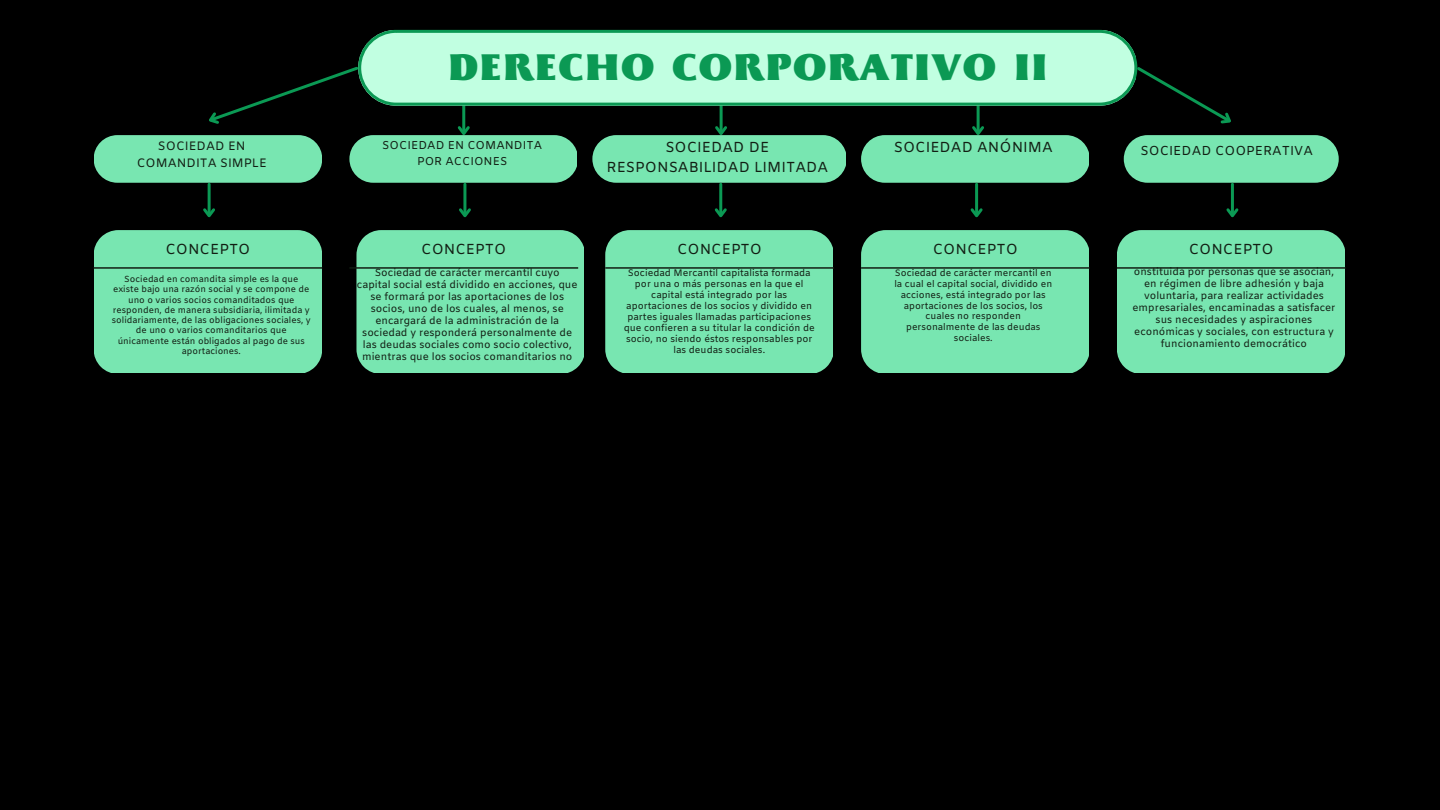
<style>
.page{position:relative;width:1440px;height:810px;background:#000}
.page>*{position:absolute;margin:0;border:0;box-sizing:border-box;transform-origin:0 0}
.t1{font:900 37.2px "Beatrix Antiqua";letter-spacing:.035em;color:#0b9954}
.t2{font:14.5px/20.2px "Amiko";color:#121e13;text-align:center}
.t3{font:13px "Amiko";color:#121e13}
.t4{font:12.2px/16.9px "Amiko";color:#121e13;text-align:center}
.t5{font:11.4px/15.8px "Amiko";color:#121e13;text-align:center}
.t6{font:10.3px/11.9px "Amiko";color:#121e13;text-align:center}
.t7{font:10.2px/11.9px "Amiko";color:#121e13;text-align:center}
.t8{font:9.5px/11px "Amiko";color:#121e13;text-align:center}
.t9{font:9.3px/10.8px "Amiko";color:#121e13;text-align:center}
.t10{font:8.8px/10.2px "Amiko";color:#121e13;text-align:center}
</style>
<div class="page">
<svg style="left:209px;top:66px;width:149px;height:58px"></svg>
<svg style="left:1137px;top:64px;width:94px;height:60px"></svg>
<hr style="left:462px;top:104px;width:3px;height:29px;background:#0b9954">
<svg style="left:457px;top:123px;width:13px;height:12px"></svg>
<hr style="left:720px;top:104px;width:3px;height:29px;background:#0b9954">
<hr style="left:977px;top:104px;width:3px;height:29px;background:#0b9954">
<svg style="left:972px;top:123px;width:12px;height:12px"></svg>
<div style="left:94px;top:135px;width:227px;height:48px;background:#78e6b1;border-radius:24px"></div>
<div style="left:349px;top:135px;width:228px;height:48px;background:#78e6b1;border-radius:24px"></div>
<hr style="left:208px;top:184px;width:3px;height:31px;background:#0b9954">
<svg style="left:203px;top:206px;width:12px;height:12px"></svg>
<hr style="left:463px;top:184px;width:3px;height:31px;background:#0b9954">
<svg style="left:459px;top:206px;width:12px;height:12px"></svg>
<div style="left:94px;top:230px;width:227px;height:143px;background:#78e6b1"></div>
<div style="left:356px;top:230px;width:228px;height:143px;background:#78e6b1"></div>
<hr style="left:94px;top:267px;width:228px;height:2px;background:#121e13">
<hr style="left:349px;top:267px;width:229px;height:2px;background:#121e13">
<svg style="left:358px;top:30px;width:779px;height:76px;background:#aef1d0"></svg>
<svg style="left:592px;top:123px;width:254px;height:60px"></svg>
<hr style="left:719px;top:184px;width:3px;height:31px;background:#0b9954">
<svg style="left:714px;top:206px;width:13px;height:12px"></svg>
<div style="left:605px;top:230px;width:228px;height:143px;background:#78e6b1"></div>
<hr style="left:605px;top:267px;width:229px;height:2px;background:#121e13">
<div style="left:861px;top:135px;width:228px;height:48px;background:#78e6b1;border-radius:24px"></div>
<hr style="left:975px;top:184px;width:3px;height:31px;background:#0b9954">
<svg style="left:970px;top:206px;width:13px;height:12px"></svg>
<div style="left:861px;top:230px;width:228px;height:143px;background:#78e6b1"></div>
<hr style="left:861px;top:267px;width:229px;height:2px;background:#121e13">
<div style="left:1124px;top:135px;width:215px;height:48px;background:#78e6b1;border-radius:24px"></div>
<hr style="left:1231px;top:184px;width:3px;height:31px;background:#0b9954">
<svg style="left:1226px;top:208px;width:13px;height:10px"></svg>
<div style="left:1117px;top:230px;width:228px;height:143px;background:#78e6b1"></div>
<hr style="left:1117px;top:267px;width:229px;height:2px;background:#121e13">
<h1 class="t1" style="left:448px;top:44px;width:601px">DERECHO CORPORATIVO II</h1>
<p class="t4" style="left:137px;top:138px;width:132px">SOCIEDAD EN<br>COMANDITA SIMPLE</p>
<p class="t5" style="left:382px;top:138px;width:161px">SOCIEDAD EN COMANDITA<br>POR ACCIONES</p>
<h2 class="t2" style="left:607px;top:138px;width:223px">SOCIEDAD DE<br>RESPONSABILIDAD LIMITADA</h2>
<h2 class="t2" style="left:894px;top:138px;width:161px">SOCIEDAD ANÓNIMA</h2>
<p class="t3" style="left:1141px;top:142px;width:174px">SOCIEDAD COOPERATIVA</p>
<h2 class="t2" style="left:165px;top:241px;width:87px">CONCEPTO</h2>
<h2 class="t2" style="left:421px;top:241px;width:87px">CONCEPTO</h2>
<h2 class="t2" style="left:677px;top:241px;width:87px">CONCEPTO</h2>
<h2 class="t2" style="left:933px;top:241px;width:87px">CONCEPTO</h2>
<h2 class="t2" style="left:1189px;top:241px;width:87px">CONCEPTO</h2>
<p class="t10" style="left:112px;top:275px;width:200px">Sociedad en comandita simple es la que existe bajo una razón social y se compone de uno o varios socios comanditados que responden, de manera subsidiaria, ilimitada y solidariamente, de las obligaciones sociales, y de uno o varios comanditarios que únicamente están obligados al pago de sus aportaciones.</p>
<p class="t6" style="left:357px;top:268px;width:222px">Sociedad de carácter mercantil cuyo capital social está dividido en acciones, que se formará por las aportaciones de los socios, uno de los cuales, al menos, se encargará de la administración de la sociedad y responderá personalmente de las deudas sociales como socio colectivo, mientras que los socios comanditarios no</p>
<p class="t8" style="left:624px;top:268px;width:193px">Sociedad Mercantil capitalista formada por una o más personas en la que el capital está integrado por las aportaciones de los socios y dividido en partes iguales llamadas participaciones que confieren a su titular la condición de socio, no siendo éstos responsables por las deudas sociales.</p>
<p class="t9" style="left:894px;top:268px;width:159px">Sociedad de carácter mercantil en la cual el capital social, dividido en acciones, está integrado por las aportaciones de los socios, los cuales no responden personalmente de las deudas sociales.</p>
<p class="t7" style="left:1132px;top:267px;width:205px">onstituida por personas que se asocian, en régimen de libre adhesión y baja voluntaria, para realizar actividades empresariales, encaminadas a satisfacer sus necesidades y aspiraciones económicas y sociales, con estructura y funcionamiento democrático</p>
</div>
